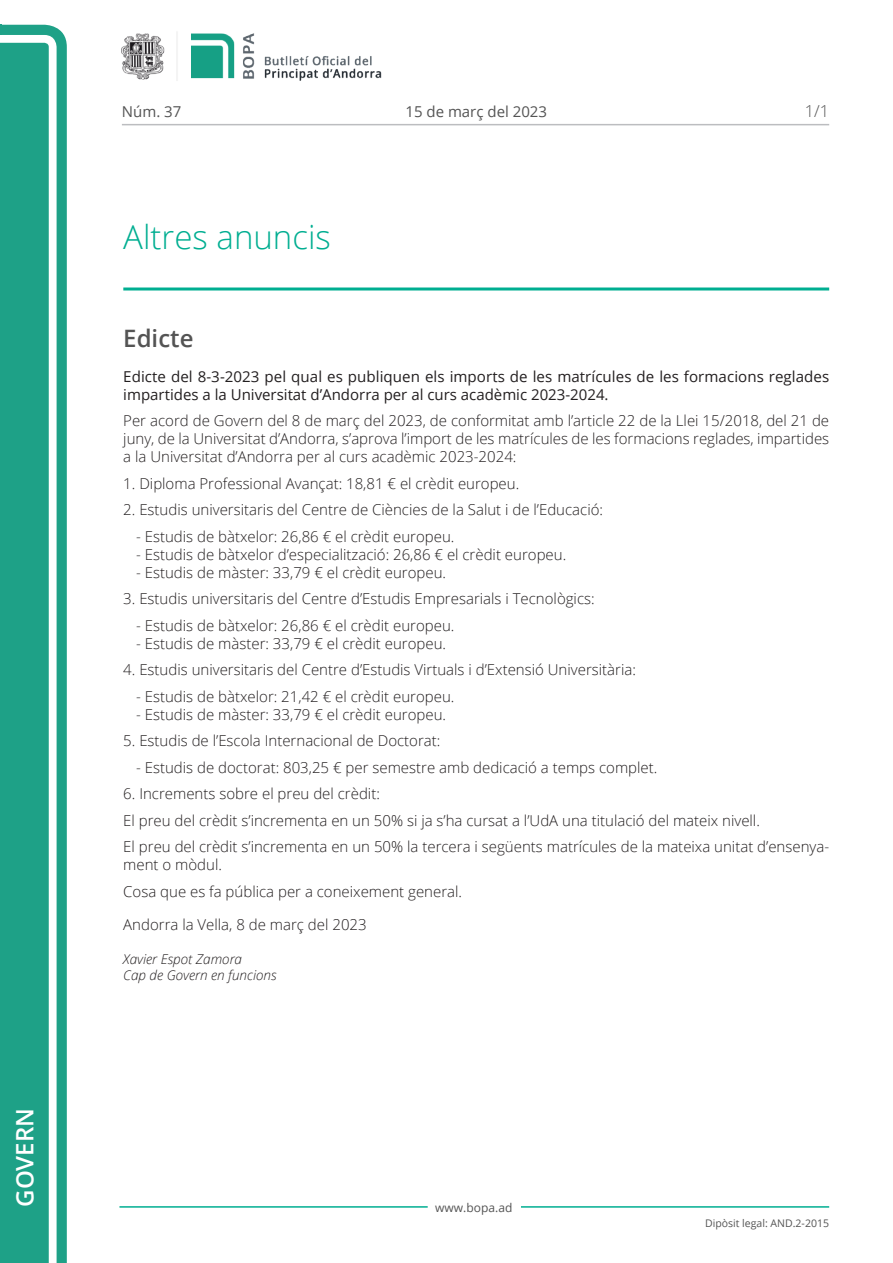
<style>
.page{position:relative;width:893px;height:1263px;background:#fff}
.page>*{position:absolute;margin:0;border:0;box-sizing:border-box;transform-origin:0 0}
.Titol_2_PAG{font:300 33px "Open Sans";color:#00ae91}
.t1{font:600 24px "Open Sans";color:#fff}
.Titol_3{font:600 24px "Open Sans";color:#545454}
.num_pagina{font:300 16.5px "Open Sans";color:#545454}
.Body_text{font:300 15px/18px "Open Sans";color:#231f20;text-align:justify}
.Body_text_NOS{font:300 15px "Open Sans";color:#231f20}
.Body_text_i{font:300 15px "Open Sans";color:#231f20}
.Body_text_sumari{font:15px/18px "Open Sans";letter-spacing:.005em;color:#231f20}
.Data{font:300 15px "Open Sans";color:#231f20}
.carrer{font:15px "Open Sans";color:#545454}
.signatura{font:italic 300 13.5px/16.5px "Open Sans";color:#231f20}
.t2{font:12px "Open Sans";color:#545454}
.t3{font:10.5px "Open Sans";color:#545454}
</style>
<div class="page">
<svg style="left:0;top:25px;width:67px;height:1238px;fill:#1ea187"></svg>
<div style="left:0;top:43px;width:49px;height:1220px;background:#1ea187"></div>
<img style="left:122px;top:32px;width:260px;height:49px">
<hr style="left:119px;top:1206px;width:309px;height:2px;background:#00ae91">
<hr style="left:521px;top:1206px;width:308px;height:2px;background:#00ae91">
<hr style="left:122px;top:124px;width:707px;height:1px;background:#bcbdc0">
<hr style="left:123px;top:287px;width:706px;height:3px;background:#00ae91">
<p class="t1" style="left:8px;top:1207px;width:100px;rotate:-90deg">Govern</p>
<p class="carrer" style="left:122px;top:102px;width:61px">Núm. 37</p>
<p class="carrer" style="left:405px;top:102px;width:143px">15 de març del 2023</p>
<p class="Titol_2_PAG" style="left:123px;top:215px;width:209px">Altres anuncis</p>
<p class="num_pagina" style="left:805px;top:100px;width:26px">1/1</p>
<p class="Titol_3" style="left:123px;top:321px;width:72px">Edicte</p>
<p class="Body_text_sumari" style="left:123px;top:367px;width:707px">Edicte del 8-3-2023 pel qual es publiquen els imports de les matrícules de les formacions reglades impartides a la Universitat d’Andorra per al curs acadèmic 2023-2024.</p>
<p class="Body_text" style="left:123px;top:411px;width:707px">Per acord de Govern del 8 de març del 2023, de conformitat amb l’article 22 de la Llei 15/2018, del 21 de juny, de la Universitat d’Andorra, s’aprova l’import de les matrícules de les formacions reglades, impartides a la Universitat d’Andorra per al curs acadèmic 2023-2024:</p>
<p class="Body_text" style="left:123px;top:474px;width:397px">1. Diploma Professional Avançat: 18,81 € el crèdit europeu.</p>
<p class="Body_text" style="left:123px;top:500px;width:481px">2. Estudis universitaris del Centre de Ciències de la Salut i de l’Educació:</p>
<p class="Body_text_NOS" style="left:136px;top:526px;width:320px">- Estudis de bàtxelor: 26,86 € el crèdit europeu.</p>
<p class="Body_text_NOS" style="left:136px;top:544px;width:432px">- Estudis de bàtxelor d’especialització: 26,86 € el crèdit europeu.</p>
<p class="Body_text_i" style="left:136px;top:562px;width:311px">- Estudis de màster: 33,79 € el crèdit europeu.</p>
<p class="Body_text" style="left:123px;top:589px;width:473px">3. Estudis universitaris del Centre d’Estudis Empresarials i Tecnològics:</p>
<p class="Body_text_NOS" style="left:136px;top:615px;width:320px">- Estudis de bàtxelor: 26,86 € el crèdit europeu.</p>
<p class="Body_text_i" style="left:136px;top:633px;width:311px">- Estudis de màster: 33,79 € el crèdit europeu.</p>
<p class="Body_text" style="left:123px;top:660px;width:514px">4. Estudis universitaris del Centre d’Estudis Virtuals i d’Extensió Universitària:</p>
<p class="Body_text_NOS" style="left:136px;top:686px;width:320px">- Estudis de bàtxelor: 21,42 € el crèdit europeu.</p>
<p class="Body_text_i" style="left:136px;top:704px;width:311px">- Estudis de màster: 33,79 € el crèdit europeu.</p>
<p class="Body_text" style="left:123px;top:731px;width:319px">5. Estudis de l’Escola Internacional de Doctorat:</p>
<p class="Body_text_i" style="left:136px;top:757px;width:523px">- Estudis de doctorat: 803,25 € per semestre amb dedicació a temps complet.</p>
<p class="Body_text" style="left:123px;top:784px;width:258px">6. Increments sobre el preu del crèdit:</p>
<p class="Body_text" style="left:123px;top:811px;width:638px">El preu del crèdit s’incrementa en un 50% si ja s’ha cursat a l’UdA una titulació del mateix nivell.</p>
<p class="Body_text" style="left:123px;top:837px;width:707px">El preu del crèdit s’incrementa en un 50% la tercera i següents matrícules de la mateixa unitat d’ensenya&shy;ment o mòdul.</p>
<p class="Body_text" style="left:123px;top:882px;width:340px">Cosa que es fa pública per a coneixement general.</p>
<p class="Data" style="left:123px;top:914px;width:245px">Andorra la Vella, 8 de març del 2023</p>
<p class="signatura" style="left:123px;top:950px;width:155px">Xavier Espot Zamora<br>Cap de Govern en funcions</p>
<p class="t2" style="left:435px;top:1199px;width:79px">www.bopa.ad</p>
<p class="t3" style="left:705px;top:1216px;width:125px">Dipòsit legal: AND.2-2015</p>
</div>
